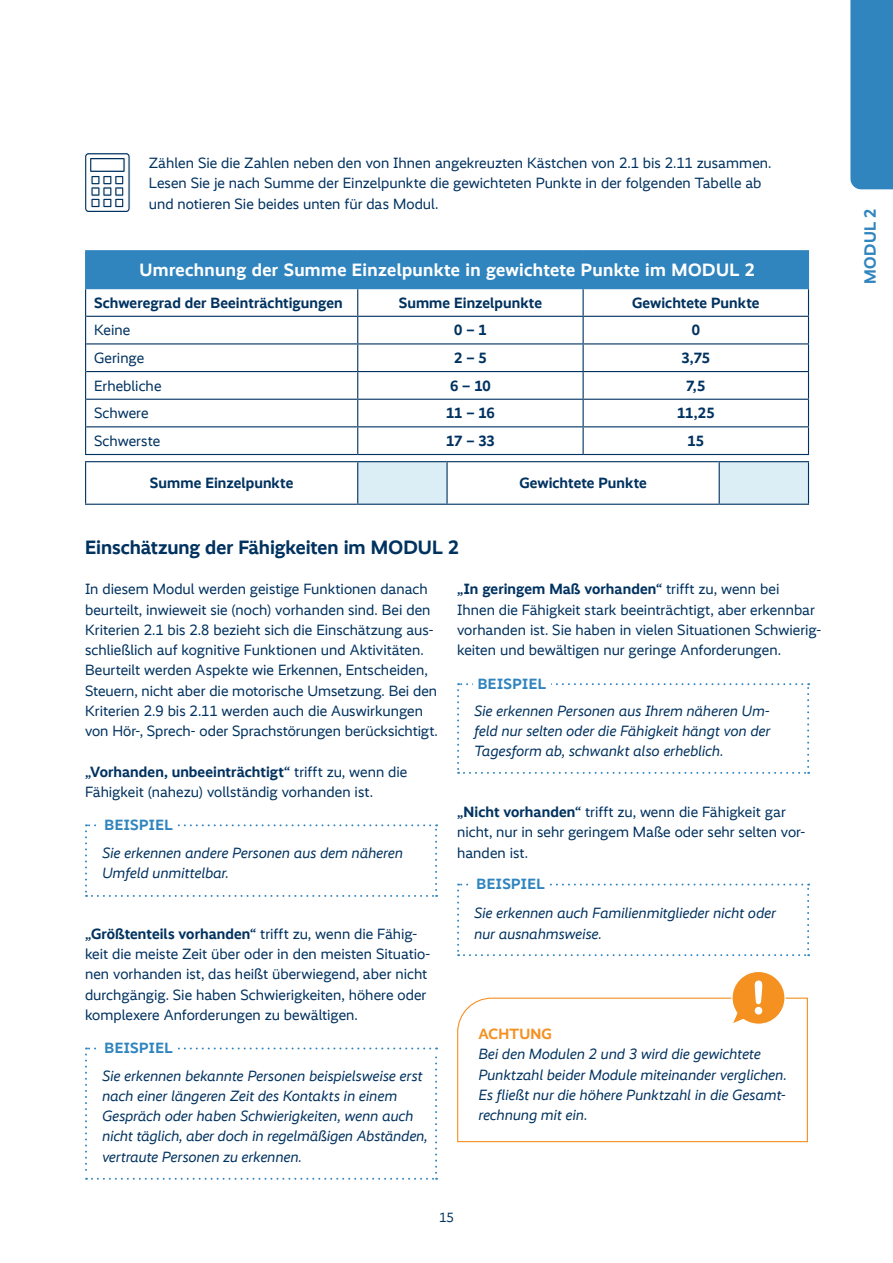
<style>
.page{position:relative;width:893px;height:1263px;background:#fff}
.page>*{position:absolute;margin:0;border:0;box-sizing:border-box;transform-origin:0 0}
.t1{font:700 19.5px "Vd K Realist";letter-spacing:-.005em;color:#003260}
.Tabellen___kasten_header_15pt{font:700 18px "Vd K Realist";letter-spacing:.02em;color:#fff}
.Tabellen___kasten_header_15pt-2{font:700 16.5px "Vd K Realist";letter-spacing:.015em;color:#3085bf}
.normaler_fließtext{font:15px/20.2px "Vd K Realist";color:#003260}
.t2{font:italic 15px/20.2px "Vd K Realist";color:#003260}
.tabellen_thema_head_12_pt{font:700 15px "Vd K Realist";letter-spacing:.005em;color:#003260}
.tabellen_fließtext{font:15px "Vd K Realist";color:#003260}
.tabellen_fließtext-2{font:700 15px "Vd K Realist";letter-spacing:-.005em;color:#003260}
.t3{font:700 15px "Vd K Realist";letter-spacing:.03em;color:#3085bf}
.t4{font:700 15px "Vd K Realist";letter-spacing:.015em;color:#f49121}
.t5{font:13.5px "Vd K Realist";color:#003260}
.s1{font-weight:400}
.s2{font-weight:700}
</style>
<div class="page">
<div style="left:850px;top:0;width:43px;height:189px;background:#3085bf"></div>
<svg style="left:85px;top:153px;width:46px;height:59px"></svg>
<div style="left:86px;top:251px;width:722px;height:38px;background:#3085bf"></div>
<svg style="left:85px;top:289px;width:1px;height:165px"></svg>
<hr style="left:86px;top:316px;width:272px;height:1px;background:#003260">
<hr style="left:358px;top:316px;width:225px;height:1px;background:#003260">
<hr style="left:583px;top:316px;width:226px;height:1px;background:#003260">
<hr style="left:86px;top:343px;width:272px;height:1px;background:#003260">
<hr style="left:358px;top:343px;width:225px;height:1px;background:#003260">
<hr style="left:583px;top:343px;width:226px;height:1px;background:#003260">
<hr style="left:86px;top:371px;width:272px;height:1px;background:#003260">
<hr style="left:358px;top:371px;width:225px;height:1px;background:#003260">
<hr style="left:583px;top:371px;width:226px;height:1px;background:#003260">
<hr style="left:86px;top:399px;width:272px;height:1px;background:#003260">
<hr style="left:358px;top:399px;width:225px;height:1px;background:#003260">
<hr style="left:583px;top:399px;width:226px;height:1px;background:#003260">
<hr style="left:86px;top:426px;width:272px;height:1px;background:#003260">
<hr style="left:358px;top:426px;width:225px;height:1px;background:#003260">
<svg style="left:357px;top:289px;width:1px;height:165px"></svg>
<hr style="left:583px;top:426px;width:226px;height:1px;background:#003260">
<svg style="left:583px;top:289px;width:1px;height:165px"></svg>
<svg style="left:808px;top:289px;width:1px;height:165px"></svg>
<hr style="left:85px;top:454px;width:273px;height:1px;background:#003260">
<hr style="left:358px;top:454px;width:225px;height:1px;background:#003260">
<hr style="left:583px;top:454px;width:226px;height:1px;background:#003260">
<hr style="left:85px;top:250px;width:273px;height:1px;background:#3085bf">
<hr style="left:85px;top:251px;width:1px;height:37px;background:#3085bf">
<hr style="left:358px;top:250px;width:225px;height:1px;background:#3085bf">
<hr style="left:583px;top:250px;width:226px;height:1px;background:#3085bf">
<hr style="left:85px;top:288px;width:273px;height:1px;background:#3085bf">
<hr style="left:583px;top:288px;width:226px;height:1px;background:#3085bf">
<hr style="left:808px;top:251px;width:1px;height:37px;background:#3085bf">
<svg style="left:358px;top:462px;width:450px;height:42px"></svg>
<hr style="left:85px;top:461px;width:272px;height:1px;background:#003260">
<hr style="left:85px;top:462px;width:1px;height:42px;background:#003260">
<hr style="left:446px;top:461px;width:273px;height:1px;background:#003260">
<hr style="left:446px;top:462px;width:2px;height:42px;background:#003260">
<hr style="left:357px;top:461px;width:89px;height:1px;background:#003260">
<hr style="left:357px;top:462px;width:1px;height:42px;background:#003260">
<hr style="left:719px;top:461px;width:90px;height:1px;background:#003260">
<hr style="left:719px;top:462px;width:1px;height:42px;background:#003260">
<hr style="left:808px;top:462px;width:1px;height:42px;background:#003260">
<hr style="left:85px;top:504px;width:273px;height:1px;background:#003260">
<hr style="left:358px;top:504px;width:89px;height:1px;background:#003260">
<hr style="left:447px;top:504px;width:272px;height:1px;background:#003260">
<hr style="left:719px;top:504px;width:90px;height:1px;background:#003260">
<svg style="left:85px;top:824px;width:352px;height:73px"></svg>
<svg style="left:85px;top:1047px;width:352px;height:133px"></svg>
<svg style="left:457px;top:683px;width:352px;height:91px"></svg>
<svg style="left:457px;top:883px;width:352px;height:73px"></svg>
<div style="left:100px;top:818px;width:77px;height:21px;background:#fff"></div>
<div style="left:100px;top:1041px;width:77px;height:21px;background:#fff"></div>
<div style="left:473px;top:677px;width:78px;height:20px;background:#fff"></div>
<div style="left:472px;top:877px;width:77px;height:21px;background:#fff"></div>
<svg style="left:457px;top:997px;width:351px;height:146px"></svg>
<svg style="left:730px;top:972px;width:56px;height:54px"></svg>
<p class="normaler_fließtext" style="left:149px;top:153px;width:624px">Zählen Sie die Zahlen neben den von Ihnen angekreuzten Kästchen von 2.1 bis 2.11 zusammen.<br>Lesen Sie je nach Summe der Einzelpunkte die gewichteten Punkte in der folgenden Tabelle ab und notieren Sie beides unten für das Modul.</p>
<p class="Tabellen___kasten_header_15pt" style="left:140px;top:259px;width:616px">Umrechnung der Summe Einzelpunkte in gewichtete Punkte im MODUL 2</p>
<p class="tabellen_thema_head_12_pt" style="left:94px;top:294px;width:250px">Schweregrad der Beeinträchtigungen</p>
<p class="tabellen_thema_head_12_pt" style="left:399px;top:294px;width:145px">Summe Einzelpunkte</p>
<p class="tabellen_thema_head_12_pt" style="left:632px;top:294px;width:129px">Gewichtete Punkte</p>
<p class="tabellen_fließtext" style="left:94px;top:322px;width:38px">Keine</p>
<p class="tabellen_fließtext-2" style="left:454px;top:321px;width:34px">0 – 1</p>
<p class="tabellen_fließtext-2" style="left:692px;top:321px;width:10px">0</p>
<p class="tabellen_fließtext" style="left:94px;top:349px;width:52px">Geringe</p>
<p class="tabellen_fließtext-2" style="left:454px;top:349px;width:34px">2 – 5</p>
<p class="tabellen_fließtext-2" style="left:682px;top:349px;width:30px">3,75</p>
<p class="tabellen_fließtext" style="left:94px;top:377px;width:69px">Erhebliche</p>
<p class="tabellen_fließtext-2" style="left:450px;top:377px;width:42px">6 – 10</p>
<p class="tabellen_fließtext-2" style="left:686px;top:377px;width:21px">7,5</p>
<p class="tabellen_fließtext" style="left:94px;top:405px;width:56px">Schwere</p>
<p class="tabellen_fließtext-2" style="left:446px;top:404px;width:50px">11 – 16</p>
<p class="tabellen_fließtext-2" style="left:677px;top:404px;width:39px">11,25</p>
<p class="tabellen_fließtext" style="left:94px;top:432px;width:68px">Schwerste</p>
<p class="tabellen_fließtext-2" style="left:446px;top:432px;width:50px">17 – 33</p>
<p class="tabellen_fließtext-2" style="left:687px;top:432px;width:18px">15</p>
<p class="tabellen_thema_head_12_pt" style="left:150px;top:474px;width:145px">Summe Einzelpunkte</p>
<p class="tabellen_thema_head_12_pt" style="left:519px;top:474px;width:129px">Gewichtete Punkte</p>
<p class="t1" style="left:85px;top:536px;width:375px">Einschätzung der Fähigkeiten im MODUL 2</p>
<p class="normaler_fließtext" style="left:85px;top:579px;width:354px">In diesem Modul werden geistige Funktionen danach beurteilt, inwieweit sie (noch) vorhanden sind. Bei den Kriterien 2.1 bis 2.8 bezieht sich die Einschätzung aus&shy;schließlich auf kognitive Funktionen und Aktivitäten.<br>Beurteilt werden Aspekte wie Erkennen, Entscheiden, Steuern, nicht aber die motorische Umsetzung. Bei den Kriterien 2.9 bis 2.11 werden auch die Auswirkungen von Hör-, Sprech- oder Sprachstörungen berücksichtigt.</p>
<p class="tabellen_thema_head_12_pt" style="left:85px;top:763px;width:324px">„Vorhanden, unbeeinträchtigt“ <span class="s1">trifft zu, wenn die</span></p>
<p class="normaler_fließtext" style="left:85px;top:782px;width:289px">Fähigkeit (nahezu) vollständig vorhanden ist.</p>
<p class="t3" style="left:105px;top:816px;width:70px">BEISPIEL</p>
<p class="t2" style="left:102px;top:842px;width:302px">Sie erkennen andere Personen aus dem näheren</p>
<p class="t2" style="left:102px;top:863px;width:128px">Umfeld unmittelbar.</p>
<p class="normaler_fließtext" style="left:85px;top:924px;width:347px"><span class="s2">„Größtenteils vorhanden“</span> trifft zu, wenn die Fähig&shy;keit die meiste Zeit über oder in den meisten Situatio&shy;nen vorhanden ist, das heißt überwiegend, aber nicht durchgängig. Sie haben Schwierigkeiten, höhere oder komplexere Anforderungen zu bewältigen.</p>
<p class="t3" style="left:105px;top:1039px;width:70px">BEISPIEL</p>
<p class="t2" style="left:102px;top:1065px;width:322px">Sie erkennen bekannte Personen beispielsweise erst</p>
<p class="t2" style="left:102px;top:1086px;width:297px">nach einer längeren Zeit des Kontakts in einem</p>
<p class="t2" style="left:102px;top:1106px;width:327px">Gespräch oder haben Schwierigkeiten, wenn auch nicht täglich, aber doch in regelmäßigen Abständen, vertraute Personen zu erkennen.</p>
<p class="tabellen_thema_head_12_pt" style="left:457px;top:580px;width:324px">„In geringem Maß vorhanden“ <span class="s1">trifft zu, wenn bei</span></p>
<p class="normaler_fließtext" style="left:457px;top:599px;width:366px">Ihnen die Fähigkeit stark beeinträchtigt, aber erkennbar vorhanden ist. Sie haben in vielen Situationen Schwierig-</p>
<p class="normaler_fließtext" style="left:457px;top:640px;width:325px">keiten und bewältigen nur geringe Anforderungen.</p>
<p class="t3" style="left:478px;top:675px;width:70px">BEISPIEL</p>
<p class="t2" style="left:474px;top:701px;width:297px">Sie erkennen Personen aus Ihrem näheren Um-</p>
<p class="t2" style="left:474px;top:721px;width:298px">feld nur selten oder die Fähigkeit hängt von der</p>
<p class="t2" style="left:474px;top:741px;width:251px">Tagesform ab, schwankt also erheblich.</p>
<p class="normaler_fließtext" style="left:457px;top:802px;width:330px"><span class="s2">„Nicht vorhanden“</span> trifft zu, wenn die Fähigkeit gar</p>
<p class="normaler_fließtext" style="left:457px;top:822px;width:350px">nicht, nur in sehr geringem Maße oder sehr selten vor-</p>
<p class="normaler_fließtext" style="left:457px;top:842px;width:73px">handen ist.</p>
<p class="t3" style="left:477px;top:875px;width:70px">BEISPIEL</p>
<p class="t2" style="left:474px;top:903px;width:303px">Sie erkennen auch Familienmitglieder nicht oder</p>
<p class="t2" style="left:474px;top:923px;width:129px">nur ausnahmsweise.</p>
<p class="t4" style="left:478px;top:1025px;width:75px">ACHTUNG</p>
<p class="t2" style="left:478px;top:1044px;width:310px">Bei den Modulen 2 und 3 wird die gewichtete Punktzahl beider Module miteinander verglichen.<br>Es fließt nur die höhere Punktzahl in die Gesamt&shy;rechnung mit ein.</p>
<p class="t5" style="left:439px;top:1210px;width:16px">15</p>
<p class="Tabellen___kasten_header_15pt-2" style="left:861px;top:283px;width:76px;rotate:-90deg">MODUL 2</p>
</div>
